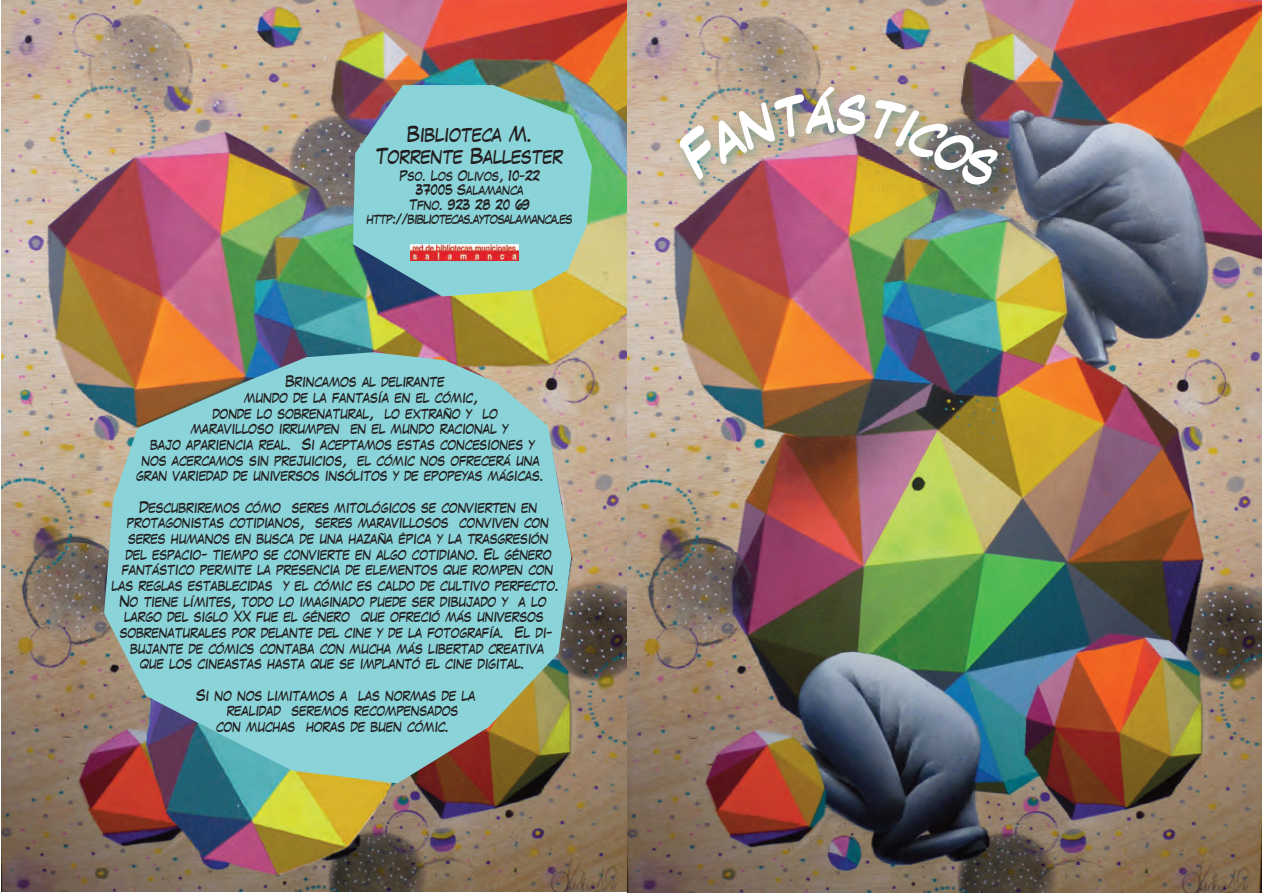
<style>
.page{position:relative;width:1263px;height:893px;background:#fff}
.page>*{position:absolute;margin:0;border:0;box-sizing:border-box;transform-origin:0 0}
.t1{font:18px/21.6px "Laffayette Comic Pro";color:#231f20;text-align:center}
.t2{font:13.05px/15.6px "Laffayette Comic Pro";color:#231f20;text-align:center}
.t3{font:12px/14.4px "Laffayette Comic Pro";color:#231f20;text-align:center}
</style>
<div class="page">
<img style="left:1px;top:0;width:627px;height:891px">
<img style="left:628px;top:0;width:634px;height:893px">
<svg style="left:353px;top:85px;width:239px;height:211px;background:#88c4c2"></svg>
<img style="left:410px;top:244px;width:109px;height:16px">
<svg style="left:104px;top:352px;width:467px;height:431px;background:#8bbfbd"></svg>
<img style="left:644px;top:42px;width:419px;height:180px">
<img style="left:675px;top:88px;width:324px;height:100px">
<h1 class="t1" style="left:377px;top:127px;width:188px">Biblioteca M.<br>Torrente Ballester</h1>
<p class="t3" style="left:367px;top:171px;width:208px">Pso. Los Olivos, 10-22<br>37005 Salamanca<br>Tfno. 923 28 20 69 http://bibliotecas.aytosalamanca.es</p>
<p class="t2" style="left:286px;top:376px;width:160px">Brincamos al delirante</p>
<p class="t2" style="left:245px;top:392px;width:235px">mundo de la fantasía en el cómic,</p>
<p class="t2" style="left:213px;top:408px;width:287px">donde lo sobrenatural, lo extraño y lo</p>
<p class="t2" style="left:191px;top:423px;width:319px">maravilloso irrumpen en el mundo racional y</p>
<p class="t2" style="left:150px;top:439px;width:386px">bajo apariencia real. Si aceptamos estas concesiones y</p>
<p class="t2" style="left:142px;top:455px;width:400px">nos acercamos sin prejuicios, el cómic nos ofrecerá una</p>
<p class="t2" style="left:136px;top:470px;width:409px">gran variedad de universos insólitos y de epopeyas mágicas.</p>
<p class="t2" style="left:112px;top:502px;width:449px">Descubriremos cómo seres mitológicos se convierten en protagonistas cotidianos, seres maravillosos conviven con seres humanos en busca de una hazaña épica y la trasgresión<br>del espacio- tiempo se convierte en algo cotidiano. El género fantástico permite la presencia de elementos que rompen con las reglas establecidas y el cómic es caldo de cultivo perfecto.<br>No tiene límites, todo lo imaginado puede ser dibujado y a lo largo del siglo XX fue el género que ofreció más universos sobrenaturales por delante del cine y de la fotografía. El di&shy;bujante de cómics contaba con mucha más libertad creativa<br>que los cineastas hasta que se implantó el cine digital.</p>
<p class="t2" style="left:196px;top:689px;width:281px">Si no nos limitamos a las normas de la</p>
<p class="t2" style="left:227px;top:705px;width:233px">realidad seremos recompensados</p>
<p class="t2" style="left:216px;top:721px;width:234px">con muchas horas de buen cómic.</p>
</div>
